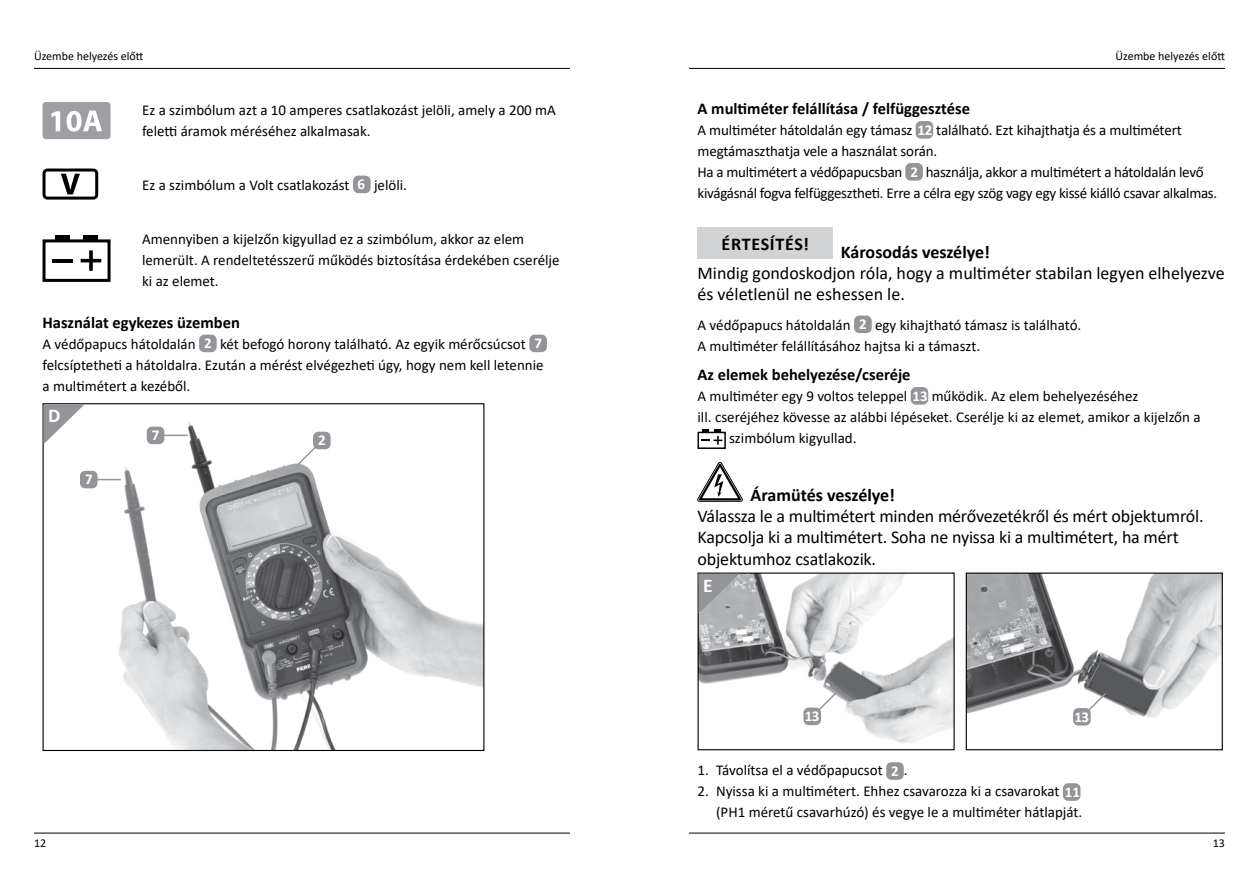
<style>
.page{position:relative;width:1259px;height:893px;background:#fff}
.page>*{position:absolute;margin:0;border:0;box-sizing:border-box;transform-origin:0 0}
.t1{font:700 19.5px "Calibri";color:#fff}
.t2{font:18px/21px "Calibri";letter-spacing:-.01em;color:#000}
.t3{font:700 18px "Calibri";color:#000}
.t4{font:700 18px "Calibri";letter-spacing:.04em;color:#000}
.t5{font:700 16.5px "Calibri";color:#000}
.t6{font:15px/21px "Calibri";color:#000}
.t7{font:15px/21px "Calibri";letter-spacing:-.02em;color:#000}
.t8{font:700 15px "Calibri";color:#fff}
.t9{font:12px "Calibri";color:#000}
.s1{font-weight:700;color:#fff}
</style>
<div class="page">
<hr style="left:34px;top:833px;width:536px;height:1px;background:#000">
<hr style="left:34px;top:68px;width:536px;height:1px;background:#000">
<hr style="left:689px;top:833px;width:536px;height:1px;background:#000">
<hr style="left:689px;top:68px;width:536px;height:1px;background:#000">
<div style="left:43px;top:102px;width:68px;height:37px;background:#9d9fa2;border-radius:3px"></div>
<svg style="left:51px;top:111px;width:51px;height:21px"></svg>
<div style="left:43px;top:169px;width:55px;height:31px;border:3px solid #000;border-radius:3px"></div>
<svg style="left:61px;top:174px;width:19px;height:20px"></svg>
<div style="left:353px;top:176px;width:18px;height:17px;background:#939598;border-radius:5px"></div>
<div style="left:43px;top:239px;width:68px;height:43px;border:3px solid #000"></div>
<div style="left:84px;top:235px;width:14px;height:6px;background:#000"></div>
<div style="left:55px;top:235px;width:14px;height:6px;background:#000"></div>
<hr style="left:52px;top:259px;width:20px;height:3px;background:#000">
<svg style="left:81px;top:250px;width:20px;height:21px"></svg>
<div style="left:199px;top:335px;width:18px;height:17px;background:#939598;border-radius:5px"></div>
<div style="left:529px;top:335px;width:18px;height:17px;background:#939598;border-radius:5px"></div>
<img style="left:80px;top:422px;width:402px;height:327px">
<svg style="left:44px;top:404px;width:41px;height:40px"></svg>
<div style="left:80px;top:471px;width:18px;height:17px;background:#939598;border-radius:5px"></div>
<svg style="left:98px;top:479px;width:23px;height:1px"></svg>
<div style="left:147px;top:427px;width:17px;height:17px;background:#939598;border-radius:5px"></div>
<svg style="left:164px;top:435px;width:24px;height:1px"></svg>
<div style="left:313px;top:432px;width:18px;height:17px;background:#939598;border-radius:5px"></div>
<svg style="left:294px;top:445px;width:23px;height:23px"></svg>
<div style="left:915px;top:121px;width:18px;height:18px;background:#939598;border-radius:5px"></div>
<div style="left:905px;top:163px;width:18px;height:18px;background:#939598;border-radius:5px"></div>
<div style="left:697px;top:227px;width:136px;height:31px;background:#d1d3d4"></div>
<div style="left:854px;top:316px;width:17px;height:17px;background:#939598;border-radius:5px"></div>
<div style="left:910px;top:387px;width:18px;height:18px;background:#939598;border-radius:5px"></div>
<div style="left:697px;top:432px;width:29px;height:17px;border:2px solid #000"></div>
<svg style="left:701px;top:429px;width:21px;height:16px"></svg>
<svg style="left:697px;top:462px;width:45px;height:39px"></svg>
<img style="left:699px;top:575px;width:253px;height:168px">
<div style="left:697px;top:573px;width:257px;height:177px;border:1px solid #000"></div>
<svg style="left:698px;top:574px;width:41px;height:40px"></svg>
<div style="left:803px;top:708px;width:18px;height:17px;background:#939598;border-radius:5px"></div>
<svg style="left:816px;top:691px;width:22px;height:21px"></svg>
<img style="left:967px;top:575px;width:253px;height:151px">
<div style="left:965px;top:573px;width:257px;height:177px;border:1px solid #000"></div>
<div style="left:1073px;top:708px;width:17px;height:18px;background:#939598;border-radius:5px"></div>
<svg style="left:1086px;top:691px;width:21px;height:22px"></svg>
<div style="left:886px;top:762px;width:17px;height:18px;background:#939598;border-radius:5px"></div>
<div style="left:1063px;top:783px;width:17px;height:18px;background:#939598;border-radius:5px"></div>
<p class="t9" style="left:34px;top:48px;width:111px">Üzembe helyezés előtt</p>
<p class="t9" style="left:1115px;top:48px;width:111px">Üzembe helyezés előtt</p>
<p class="t6" style="left:142px;top:99px;width:415px">Ez a szimbólum azt a 10 amperes csatlakozást jelöli, amely a 200 mA feletti áramok méréséhez alkalmasak.</p>
<p class="t6" style="left:142px;top:174px;width:266px">Ez a szimbólum a Volt csatlakozást <span class="s1">6</span> jelöli.</p>
<p class="t6" style="left:142px;top:228px;width:419px">Amennyiben a kijelzőn kigyullad ez a szimbólum, akkor az elem lemerült. A rendeltetésszerű működés biztosítása érdekében cserélje ki az elemet.</p>
<p class="t5" style="left:43px;top:311px;width:199px">Használat egykezes üzemben</p>
<p class="t6" style="left:43px;top:333px;width:502px;text-align:justify">A védőpapucs hátoldalán <span class="s1">2</span> két befogó horony található. Az egyik mérőcsúcsot <span class="s1">7 </span>felcsíptetheti a hátoldalra. Ezután a mérést elvégezheti úgy, hogy nem kell letennie a multimétert a kezéből.</p>
<h1 class="t1" style="left:48px;top:402px;width:14px">D</h1>
<p class="t8" style="left:85px;top:469px;width:9px">7</p>
<p class="t8" style="left:152px;top:425px;width:9px">7</p>
<p class="t8" style="left:318px;top:430px;width:9px">2</p>
<p class="t5" style="left:697px;top:97px;width:274px">A multiméter felállítása / felfüggesztése</p>
<p class="t7" style="left:697px;top:120px;width:521px">A multiméter hátoldalán egy támasz <span class="s1">12</span> található. Ezt kihajthatja és a multimétert megtámaszthatja vele a használat során.<br>Ha a multimétert a védőpapucsban <span class="s1">2</span> használja, akkor a multimétert a hátoldalán levő kivágásnál fogva felfüggesztheti. Erre a célra egy szög vagy egy kissé kiálló csavar alkalmas.</p>
<p class="t4" style="left:721px;top:231px;width:89px">ÉRTESÍTÉS!</p>
<p class="t3" style="left:841px;top:240px;width:151px">Károsodás veszélye!</p>
<p class="t2" style="left:697px;top:262px;width:529px">Mindig gondoskodjon róla, hogy a multiméter stabilan legyen elhelyezve és véletlenül ne eshessen le.</p>
<p class="t6" style="left:697px;top:314px;width:385px">A védőpapucs hátoldalán <span class="s1">2</span> egy kihajtható támasz is található.<br>A multiméter felállításához hajtsa ki a támaszt.</p>
<p class="t5" style="left:697px;top:363px;width:214px">Az elemek behelyezése/cseréje</p>
<p class="t6" style="left:697px;top:386px;width:442px">A multiméter egy 9 voltos teleppel <span class="s1">13</span> működik. Az elem behelyezéséhez</p>
<p class="t6" style="left:697px;top:407px;width:504px">ill. cseréjéhez kövesse az alábbi lépéseket. Cserélje ki az elemet, amikor a kijelzőn a</p>
<p class="t6" style="left:729px;top:428px;width:129px">szimbólum kigyullad.</p>
<p class="t3" style="left:750px;top:483px;width:146px">Áramütés veszélye!</p>
<p class="t2" style="left:697px;top:506px;width:508px">Válassza le a multimétert minden mérővezetékről és mért objektumról.<br>Kapcsolja ki a multimétert. Soha ne nyissa ki a multimétert, ha mért objektumhoz csatlakozik.</p>
<h1 class="t1" style="left:703px;top:572px;width:11px">E</h1>
<p class="t8" style="left:805px;top:706px;width:16px">13</p>
<p class="t8" style="left:1074px;top:706px;width:16px">13</p>
<p class="t6" style="left:697px;top:759px;width:211px">1. Távolítsa el a védőpapucsot <span class="s1">2</span> .</p>
<p class="t6" style="left:697px;top:780px;width:386px;text-align:right">2. Nyissa ki a multimétert. Ehhez csavarozza ki a csavarokat <span class="s1">11 </span>(PH1 méretű csavarhúzó) és vegye le a multiméter hátlapját.</p>
<p class="t9" style="left:34px;top:834px;width:14px">12</p>
<p class="t9" style="left:1212px;top:834px;width:14px">13</p>
</div>
